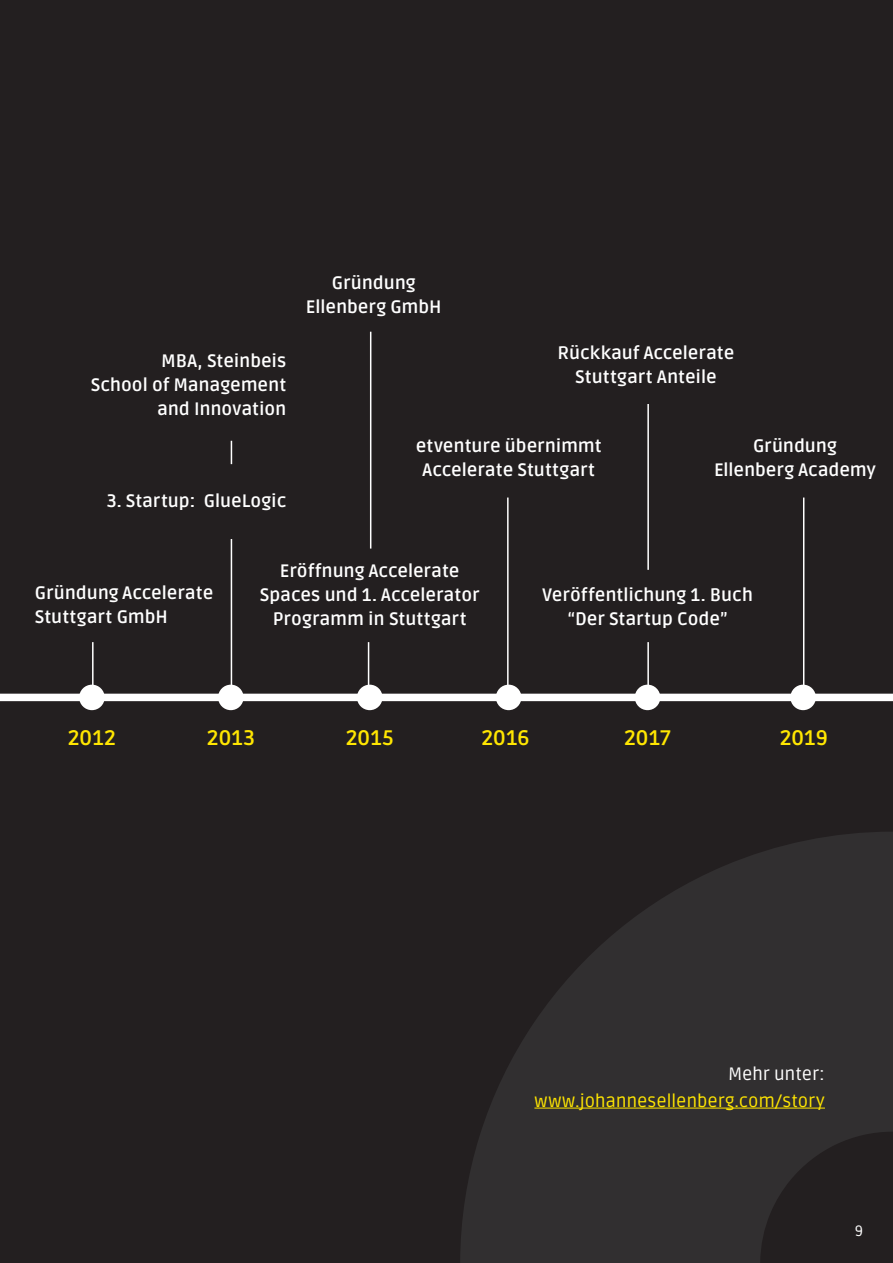
<style>
.page{position:relative;width:893px;height:1263px;background:#231f20}
.page>*{position:absolute;margin:0;border:0;box-sizing:border-box;transform-origin:0 0}
.t1{font:700 21px "Ruda";letter-spacing:.015em;color:#ffe601}
.t2{font:700 18px/24px "Ruda";color:#fff;text-align:center}
.t3{font:18px "Ruda";color:#ffe601}
.t4{font:18px "Ruda";letter-spacing:-.005em;color:#fff}
.t5{font:15px "Ruda";color:#fff}
</style>
<div class="page">
<svg style="left:460px;top:832px;width:433px;height:431px;fill:#312f30"></svg>
<div style="left:0;top:694px;width:893px;height:7px;background:#fff"></div>
<div style="left:79px;top:685px;width:26px;height:25px;background:#fff;border-radius:50%"></div>
<div style="left:357px;top:685px;width:25px;height:25px;background:#fff;border-radius:50%"></div>
<div style="left:635px;top:685px;width:25px;height:25px;background:#fff;border-radius:50%"></div>
<div style="left:218px;top:685px;width:26px;height:25px;background:#fff;border-radius:50%"></div>
<div style="left:496px;top:685px;width:25px;height:25px;background:#fff;border-radius:50%"></div>
<hr style="left:534px;top:1107px;width:291px;height:1px;background:#ffe601">
<hr style="left:92px;top:642px;width:2px;height:55px;background:#fff">
<hr style="left:368px;top:642px;width:1px;height:55px;background:#fff">
<hr style="left:370px;top:332px;width:1px;height:217px;background:#fff">
<hr style="left:647px;top:642px;width:2px;height:55px;background:#fff">
<hr style="left:647px;top:404px;width:2px;height:166px;background:#fff">
<hr style="left:231px;top:539px;width:1px;height:153px;background:#fff">
<svg style="left:231px;top:441px;width:1px;height:23px"></svg>
<hr style="left:507px;top:497px;width:2px;height:195px;background:#fff">
<div style="left:790px;top:685px;width:26px;height:25px;background:#fff;border-radius:50%"></div>
<hr style="left:803px;top:497px;width:1px;height:200px;background:#fff">
<p class="t2" style="left:91px;top:350px;width:197px;text-align:right">MBA, Steinbeis<br>School of Management and Innovation</p>
<p class="t2" style="left:107px;top:489px;width:181px">3. Startup: GlueLogic</p>
<p class="t2" style="left:306px;top:271px;width:137px">Gründung<br>Ellenberg GmbH</p>
<p class="t2" style="left:557px;top:341px;width:178px">Rückkauf Accelerate<br>Stuttgart Anteile</p>
<p class="t2" style="left:416px;top:434px;width:188px">etventure übernimmt<br>Accelerate Stuttgart</p>
<p class="t2" style="left:714px;top:434px;width:163px">Gründung<br>Ellenberg Academy</p>
<p class="t2" style="left:35px;top:581px;width:180px;text-align:left">Gründung Accelerate<br>Stuttgart GmbH</p>
<p class="t2" style="left:260px;top:559px;width:221px">Eröffnung Accelerate<br>Spaces und 1. Accelerator<br>Programm in Stuttgart</p>
<p class="t2" style="left:542px;top:583px;width:212px">Veröffentlichung 1. Buch “Der Startup Code”</p>
<p class="t1" style="left:68px;top:725px;width:50px">2012</p>
<p class="t1" style="left:207px;top:725px;width:49px">2013</p>
<p class="t1" style="left:346px;top:725px;width:49px">2015</p>
<p class="t1" style="left:481px;top:725px;width:50px">2016</p>
<p class="t1" style="left:624px;top:725px;width:48px">2017</p>
<p class="t1" style="left:780px;top:725px;width:50px">2019</p>
<p class="t4" style="left:728px;top:1064px;width:98px">Mehr unter:</p>
<p class="t3" style="left:534px;top:1091px;width:292px">www.johannesellenberg.com/story</p>
<p class="t5" style="left:855px;top:1222px;width:10px">9</p>
</div>
